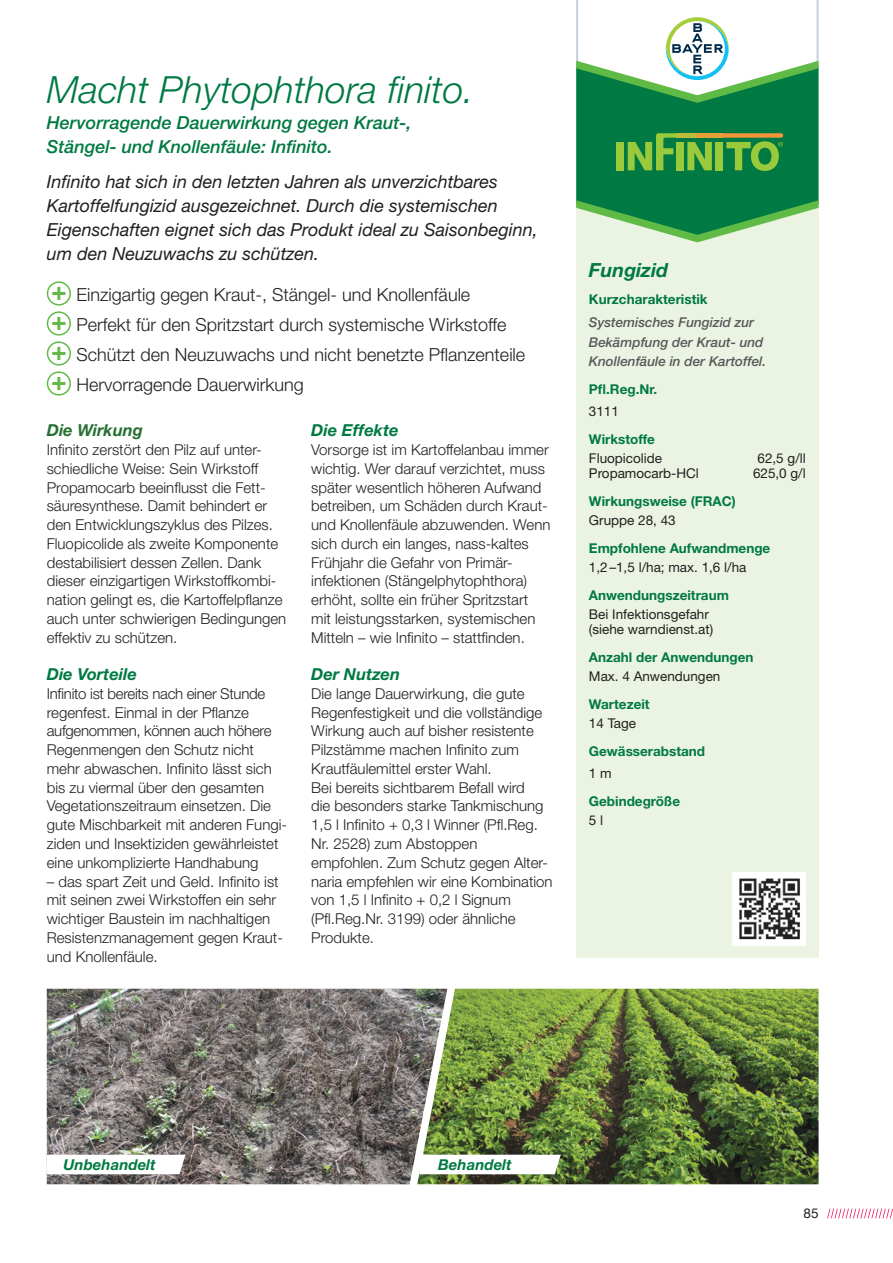
<style>
.page{position:relative;width:893px;height:1263px;background:#fff}
.page>*{position:absolute;margin:0;border:0;box-sizing:border-box;transform-origin:0 0}
.t1{font:italic 300 37.5px "Helvetica Neue LT Std";color:#007942}
.t2{font:italic 700 19.5px "Helvetica Neue LT Std";color:#007942}
.t3{font:italic 18px/24px "Helvetica Neue LT Std";color:#231f20}
.t4{font:300 18px/30px "Helvetica Neue LT Std";color:#231f20}
.t5{font:italic 500 18px/24px "Helvetica Neue LT Std";color:#007942}
.t6{font:italic 700 16.5px "Helvetica Neue LT Std";color:#007942}
.t7{font:italic 700 16.5px "Helvetica Neue LT Std";color:#267032}
.t8{font:300 15px/18.8px "Helvetica Neue LT Std";color:#231f20}
.t9{font:italic 700 15px "Helvetica Neue LT Std";color:#007942}
.t10{font:700 13.5px "Helvetica Neue LT Std";color:#007942}
.t11{font:13.5px/15px "Helvetica Neue LT Std";color:#231f20}
.t12{font:italic 500 13.5px/19.5px "Helvetica Neue LT Std";color:#57585a}
</style>
<div class="page">
<div style="left:576px;top:202px;width:243px;height:756px;background:#ebf4e2"></div>
<svg style="left:50px;top:285px;width:18px;height:17px"></svg>
<div style="left:47px;top:281px;width:24px;height:25px;border:2px solid #60bb46;border-radius:50%"></div>
<svg style="left:50px;top:315px;width:18px;height:17px"></svg>
<div style="left:47px;top:311px;width:24px;height:25px;border:2px solid #60bb46;border-radius:50%"></div>
<svg style="left:50px;top:345px;width:18px;height:17px"></svg>
<div style="left:47px;top:341px;width:24px;height:25px;border:2px solid #60bb46;border-radius:50%"></div>
<svg style="left:50px;top:375px;width:18px;height:17px"></svg>
<div style="left:47px;top:371px;width:24px;height:25px;border:2px solid #60bb46;border-radius:50%"></div>
<svg style="left:576px;top:0;width:243px;height:242px"></svg>
<img style="left:733px;top:872px;width:73px;height:73px">
<img style="left:47px;top:989px;width:370px;height:195px">
<svg style="left:47px;top:1155px;width:139px;height:19px"></svg>
<img style="left:417px;top:989px;width:402px;height:195px">
<svg style="left:419px;top:1155px;width:142px;height:19px"></svg>
<svg style="left:827px;top:1209px;width:66px;height:9px"></svg>
<h1 class="t1" style="left:47px;top:68px;width:429px">Macht Phytophthora finito.</h1>
<p class="t5" style="left:47px;top:110px;width:366px">Hervorragende Dauerwirkung gegen Kraut-,<br>Stängel- und Knollenfäule: Infinito.</p>
<p class="t3" style="left:47px;top:169px;width:493px">Infinito hat sich in den letzten Jahren als unverzichtbares Kartoffelfungizid ausgezeichnet. Durch die systemischen Eigenschaften eignet sich das Produkt ideal zu Saisonbeginn, um den Neuzuwachs zu schützen.</p>
<p class="t4" style="left:77px;top:279px;width:450px">Einzigartig gegen Kraut-, Stängel- und Knollenfäule Perfekt für den Spritzstart durch systemische Wirkstoffe Schützt den Neuzuwachs und nicht benetzte Pflanzenteile Hervorragende Dauerwirkung</p>
<p class="t7" style="left:47px;top:420px;width:98px">Die Wirkung</p>
<p class="t8" style="left:47px;top:440px;width:241px">Infinito zerstört den Pilz auf unter&shy;schiedliche Weise: Sein Wirkstoff Propamocarb beeinflusst die Fett&shy;säuresynthese. Damit behindert er den Entwicklungszyklus des Pilzes.<br>Fluopicolide als zweite Komponente destabilisiert dessen Zellen. Dank dieser einzigartigen Wirkstoffkombi&shy;nation gelingt es, die Kartoffelpflanze auch unter schwierigen Bedingungen effektiv zu schützen.</p>
<p class="t6" style="left:47px;top:664px;width:92px">Die Vorteile</p>
<p class="t8" style="left:47px;top:684px;width:242px">Infinito ist bereits nach einer Stunde regenfest. Einmal in der Pflanze aufgenommen, können auch höhere Regenmengen den Schutz nicht mehr abwaschen. Infinito lässt sich bis zu viermal über den gesamten Vegetationszeitraum einsetzen. Die gute Mischbarkeit mit anderen Fungi&shy;ziden und Insektiziden gewährleistet eine unkomplizierte Handhabung</p>
<p class="t8" style="left:47px;top:871px;width:238px">– das spart Zeit und Geld. Infinito ist mit seinen zwei Wirkstoffen ein sehr wichtiger Baustein im nachhaltigen Resistenzmanagement gegen Kraut&shy;und Knollenfäule.</p>
<p class="t6" style="left:311px;top:420px;width:89px">Die Effekte</p>
<p class="t8" style="left:311px;top:440px;width:241px">Vorsorge ist im Kartoffelanbau immer wichtig. Wer darauf verzichtet, muss später wesentlich höheren Aufwand betreiben, um Schäden durch Kraut&shy;und Knollenfäule abzuwenden. Wenn sich durch ein langes, nass-kaltes Frühjahr die Gefahr von Primär&shy;infektionen (Stängelphytophthora) erhöht, sollte ein früher Spritzstart mit leistungsstarken, systemischen Mitteln – wie Infinito – stattfinden.</p>
<p class="t6" style="left:311px;top:664px;width:90px">Der Nutzen</p>
<p class="t8" style="left:311px;top:684px;width:243px">Die lange Dauerwirkung, die gute<br>Regenfestigkeit und die vollständige<br>Wirkung auch auf bisher resistente<br>Pilzstämme machen Infinito zum<br>Krautfäulemittel erster Wahl.<br>Bei bereits sichtbarem Befall wird<br>die besonders starke Tankmischung<br>1,5 l Infinito + 0,3 l Winner (Pfl.Reg.<br>Nr. 2528) zum Abstoppen empfohlen. Zum Schutz gegen Alter&shy;naria empfehlen wir eine Kombination von 1,5 l Infinito + 0,2 l Signum (Pfl.Reg.Nr. 3199) oder ähnliche<br>Produkte.</p>
<h2 class="t2" style="left:589px;top:258px;width:81px">Fungizid</h2>
<p class="t10" style="left:589px;top:290px;width:120px">Kurzcharakteristik</p>
<p class="t12" style="left:589px;top:313px;width:179px">Systemisches Fungizid zur<br>Bekämpfung der Kraut- und<br>Knollenfäule in der Kartoffel.</p>
<p class="t10" style="left:589px;top:381px;width:70px">Pfl.Reg.Nr.</p>
<p class="t11" style="left:589px;top:404px;width:32px">3111</p>
<p class="t10" style="left:589px;top:431px;width:67px">Wirkstoffe</p>
<p class="t11" style="left:589px;top:451px;width:75px">Fluopicolide</p>
<p class="t11" style="left:757px;top:451px;width:50px">62,5 g/ll</p>
<p class="t11" style="left:589px;top:466px;width:112px">Propamocarb-HCl</p>
<p class="t11" style="left:753px;top:466px;width:54px">625,0 g/l</p>
<p class="t10" style="left:589px;top:493px;width:148px">Wirkungsweise (FRAC)</p>
<p class="t11" style="left:589px;top:513px;width:88px">Gruppe 28, 43</p>
<p class="t10" style="left:589px;top:540px;width:183px">Empfohlene Aufwandmenge</p>
<p class="t11" style="left:589px;top:560px;width:159px">1,2–1,5 l/ha; max. 1,6 l/ha</p>
<p class="t10" style="left:589px;top:587px;width:141px">Anwendungszeitraum</p>
<p class="t11" style="left:589px;top:607px;width:126px">Bei Infektionsgefahr (siehe warndienst.at)</p>
<p class="t10" style="left:589px;top:649px;width:166px">Anzahl der Anwendungen</p>
<p class="t11" style="left:589px;top:669px;width:133px">Max. 4 Anwendungen</p>
<p class="t10" style="left:589px;top:696px;width:62px">Wartezeit</p>
<p class="t11" style="left:589px;top:716px;width:49px">14 Tage</p>
<p class="t10" style="left:589px;top:743px;width:118px">Gewässerabstand</p>
<p class="t11" style="left:589px;top:766px;width:24px">1 m</p>
<p class="t10" style="left:589px;top:793px;width:93px">Gebindegröße</p>
<p class="t11" style="left:589px;top:813px;width:16px">5 l</p>
<p class="t9" style="left:64px;top:1155px;width:94px">Unbehandelt</p>
<p class="t9" style="left:438px;top:1155px;width:75px">Behandelt</p>
<p class="t11" style="left:803px;top:1206px;width:17px">85</p>
</div>
